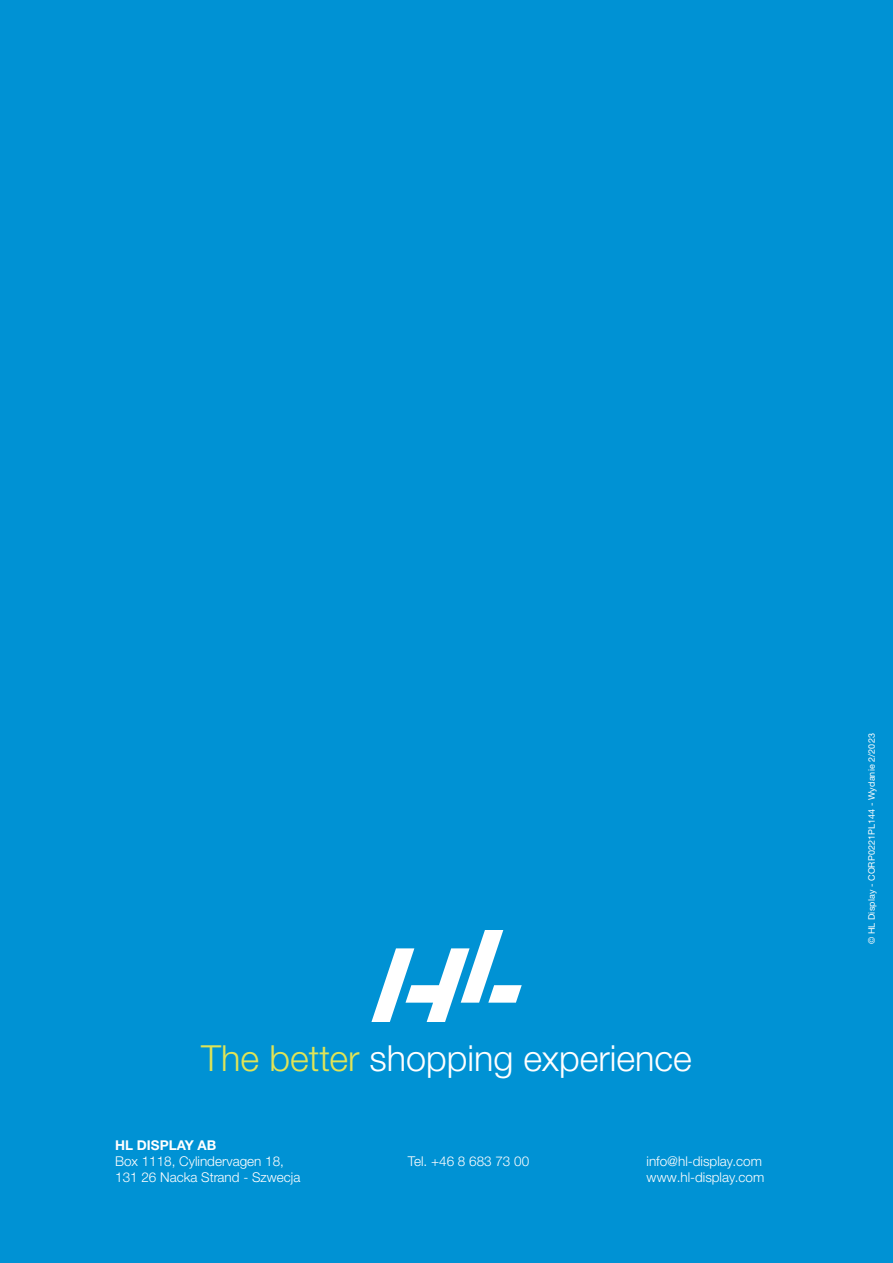
<style>
.page{position:relative;width:893px;height:1263px;background:#0092d4}
.page>*{position:absolute;margin:0;border:0;box-sizing:border-box;transform-origin:0 0}
.t1{font:300 36px "Helvetica Neue LTW1 G";color:#fff}
.t2{font:300 13.5px/16.2px "Helvetica Neue LTW1 G";color:#fff}
.t3{font:700 13.5px "Helvetica Neue LTW1 G";color:#fff}
.t4{font:9px "Helvetica Neue LTW1 G";letter-spacing:.01em;color:#fff}
.s1{color:#e0e457}
</style>
<div class="page">
<svg style="left:371px;top:930px;width:151px;height:92px"></svg>
<h1 class="t1" style="left:201px;top:1036px;width:492px"><span class="s1">The better</span> shopping experience</h1>
<p class="t3" style="left:115px;top:1136px;width:103px">HL DISPLAY AB</p>
<p class="t2" style="left:115px;top:1153px;width:187px">Box 1118, Cylindervagen 18,<br>131 26 Nacka Strand - Szwecja</p>
<p class="t2" style="left:408px;top:1153px;width:123px">Tel. +46 8 683 73 00</p>
<p class="t2" style="left:646px;top:1153px;width:119px">info@hl-display.com www.hl-display.com</p>
<p class="t4" style="left:866px;top:944px;width:212px;rotate:-90deg">© HL Display - CORP0221PL144 - Wydanie 2/2023</p>
</div>
